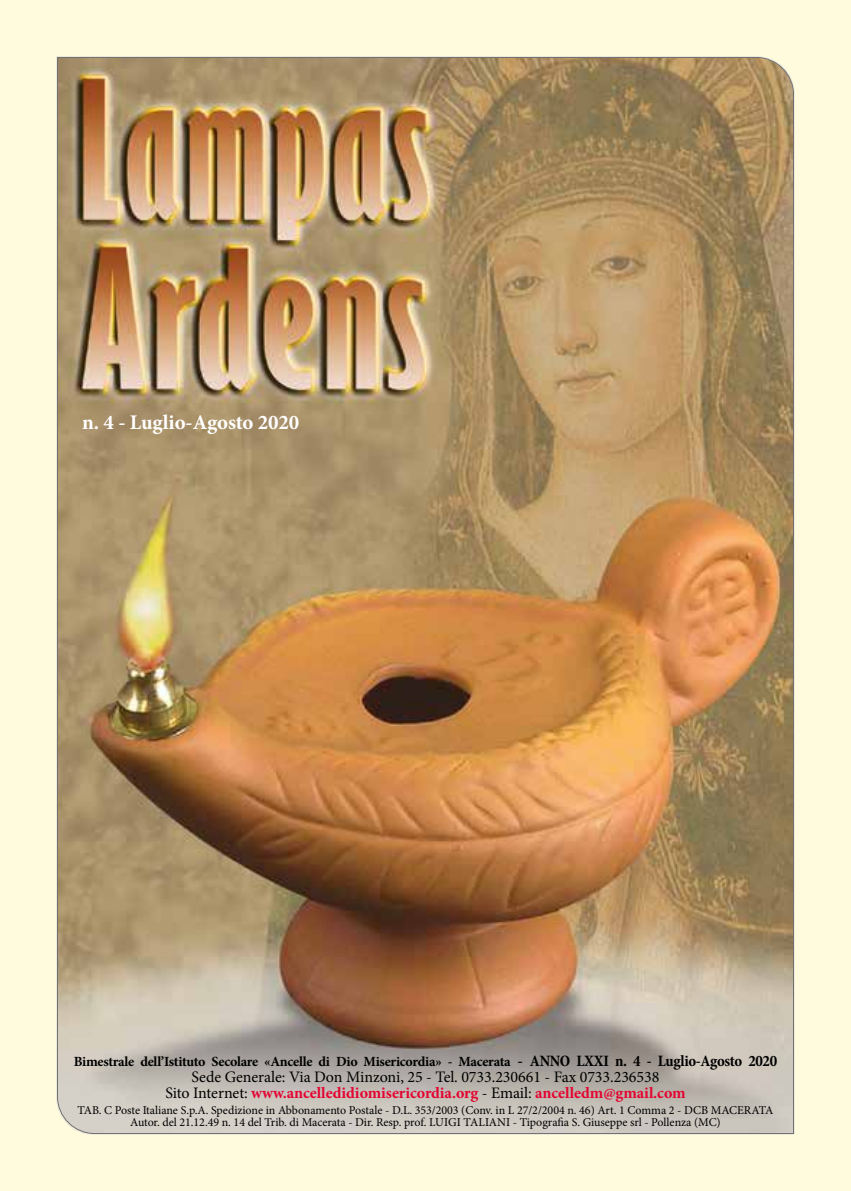
<style>
.page{position:relative;width:851px;height:1191px;background:#fff}
.page>*{position:absolute;margin:0;border:0;box-sizing:border-box;transform-origin:0 0}
.t1{font:700 20.8px "Minion Pro";letter-spacing:-.005em;color:#fff}
.t2{font:16px/16px "Minion Pro";letter-spacing:-.005em;color:#000;text-align:center}
.t3{font:700 14px "Minion Pro";letter-spacing:-.02em;color:#000}
.t4{font:12px/12px "Minion Pro";letter-spacing:-.005em;color:#000;text-align:center}
.s1{font-size:16px}
.s2{font-stretch:condensed;font-size:16px}
.s3{font-weight:700;color:#e4032f}
</style>
<div class="page">
<div style="left:0;top:0;width:850px;height:1191px;background:#fffbdc"></div>
<img style="left:57px;top:57px;width:736px;height:1077px">
<h1 class="t1" style="left:82px;top:408px;width:218px">n. 4 - Luglio-Agosto 2020</h1>
<p class="t3" style="left:74px;top:1051px;width:704px">Bimestrale dell’Istituto Secolare «Ancelle di Dio Misericordia» - Macerata <span class="s1">-</span> <span class="s2">ANNO LXXI n. 4 - Luglio-Agosto 2020</span></p>
<h2 class="t2" style="left:165px;top:1068px;width:521px">Sede Generale: Via Don Minzoni, 25 - Tel. 0733.230661 - Fax 0733.236538<br>Sito Internet: <span class="s3">www.ancelledidiomisericordia.org</span> - Email: <span class="s3">ancelledm@gmail.com</span></h2>
<p class="t4" style="left:77px;top:1103px;width:697px">TAB. C Poste Italiane S.p.A. Spedizione in Abbonamento Postale - D.L. 353/2003 (Conv. in L 27/2/2004 n. 46) Art. 1 Comma 2 - DCB MACERATA<br>Autor. del 21.12.49 n. 14 del Trib. di Macerata - Dir. Resp. prof. LUIGI TALIANI - Tipografia S. Giuseppe srl - Pollenza (MC)</p>
</div>
